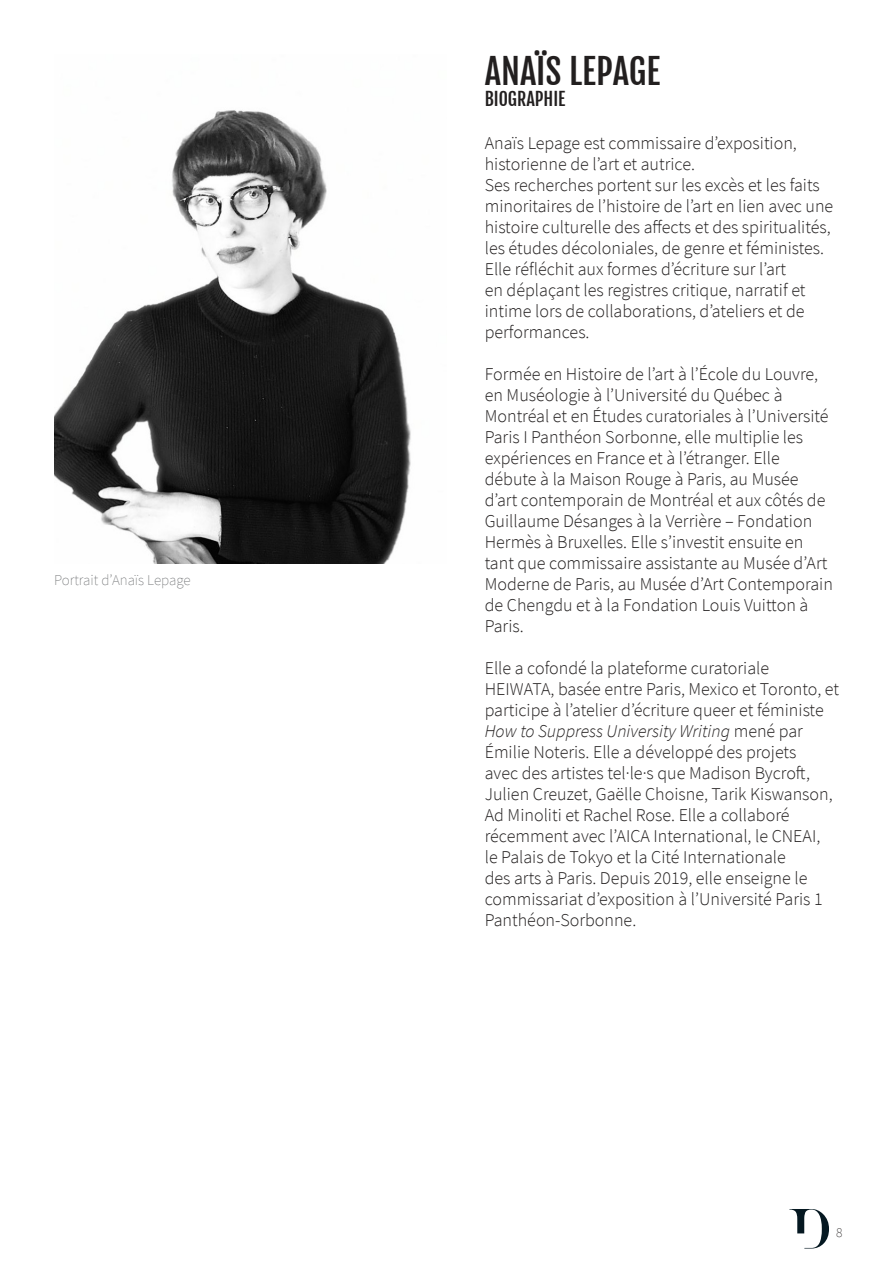
<style>
.page{position:relative;width:893px;height:1263px;background:#fff}
.page>*{position:absolute;margin:0;border:0;box-sizing:border-box;transform-origin:0 0}
.t1{font:34.5px "Fjalla One";color:#221f1f}
.t2{font:300 18px/21px "Source Sans Pro";color:#221f1f}
.t3{font:18px "Fjalla One";color:#221f1f}
.t4{font:200 15px "Source Sans Pro";color:#6c6e70}
.t5{font:200 13.5px "Source Sans Pro";color:#221f1f}
.s1{font-style:italic}
</style>
<div class="page">
<svg style="left:789px;top:1209px;width:40px;height:39px"></svg>
<img style="left:54px;top:110px;width:357px;height:453px">
<p class="t4" style="left:54px;top:573px;width:138px">Portrait d’Anaïs Lepage</p>
<h1 class="t1" style="left:485px;top:52px;width:177px">ANAÏS LEPAGE</h1>
<p class="t3" style="left:485px;top:89px;width:82px">BIOGRAPHIE</p>
<p class="t2" style="left:485px;top:133px;width:350px">Anaïs Lepage est commissaire d’exposition, historienne de l’art et autrice.<br>Ses recherches portent sur les excès et les faits minoritaires de l’histoire de l’art en lien avec une histoire culturelle des affects et des spiritualités, les études décoloniales, de genre et féministes.<br>Elle réfléchit aux formes d’écriture sur l’art<br>en déplaçant les registres critique, narratif et intime lors de collaborations, d’ateliers et de performances.</p>
<p class="t2" style="left:485px;top:363px;width:350px">Formée en Histoire de l’art à l’École du Louvre, en Muséologie à l’Université du Québec à Montréal et en Études curatoriales à l’Université Paris I Panthéon Sorbonne, elle multiplie les expériences en France et à l’étranger. Elle débute à la Maison Rouge à Paris, au Musée d’art contemporain de Montréal et aux côtés de Guillaume Désanges à la Verrière – Fondation Hermès à Bruxelles. Elle s’investit ensuite en tant que commissaire assistante au Musée d’Art Moderne de Paris, au Musée d’Art Contemporain de Chengdu et à la Fondation Louis Vuitton à Paris.</p>
<p class="t2" style="left:485px;top:658px;width:356px">Elle a cofondé la plateforme curatoriale HEIWATA, basée entre Paris, Mexico et Toronto, et participe à l’atelier d’écriture queer et féministe <span class="s1">How to Suppress University Writing</span> mené par Émilie Noteris. Elle a développé des projets<br>avec des artistes tel·le·s que Madison Bycroft, Julien Creuzet, Gaëlle Choisne, Tarik Kiswanson, Ad Minoliti et Rachel Rose. Elle a collaboré récemment avec l’AICA International, le CNEAI,<br>le Palais de Tokyo et la Cité Internationale<br>des arts à Paris. Depuis 2019, elle enseigne le commissariat d’exposition à l’Université Paris 1<br>Panthéon-Sorbonne.</p>
<p class="t5" style="left:836px;top:1225px;width:8px">8</p>
</div>
